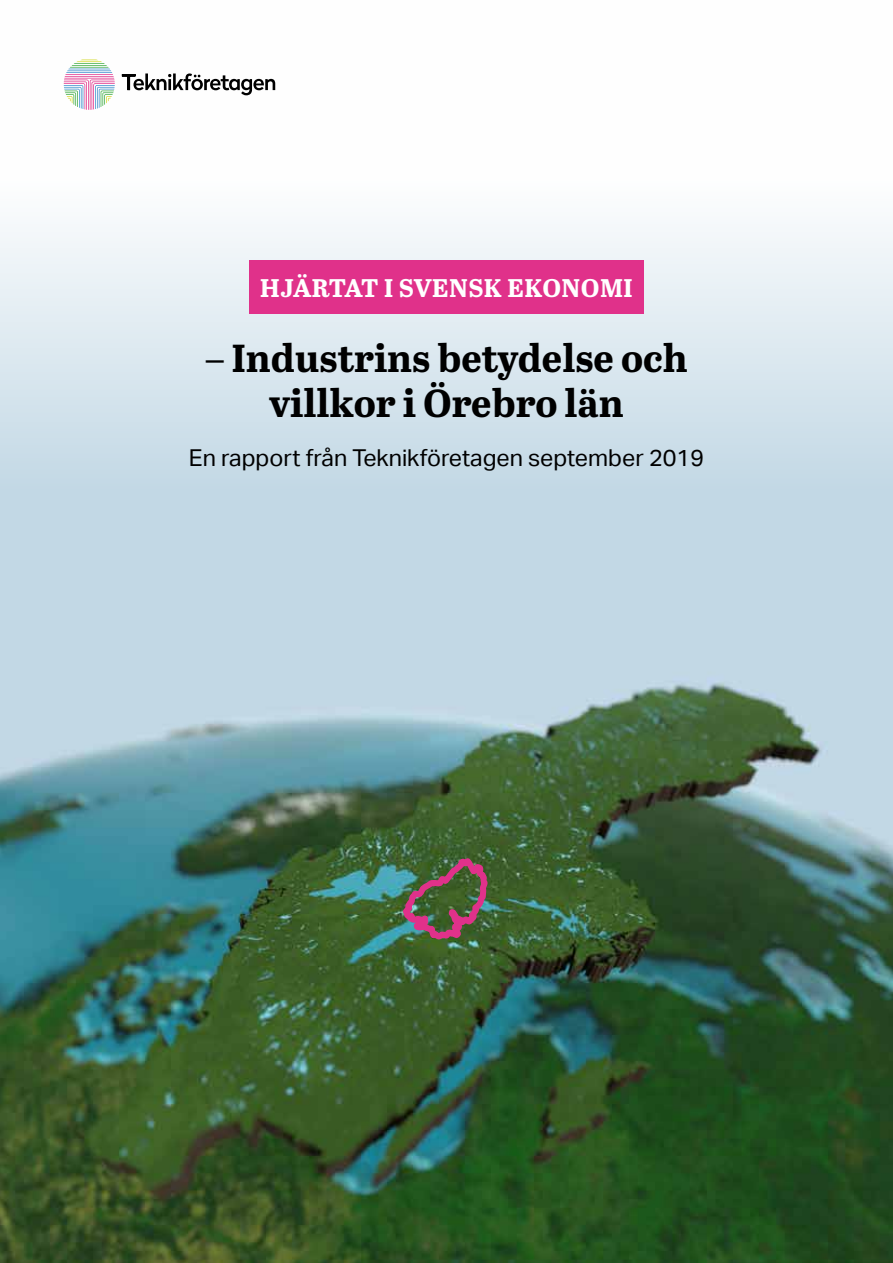
<style>
.page{position:relative;width:893px;height:1263px;background:#fff}
.page>*{position:absolute;margin:0;border:0;box-sizing:border-box;transform-origin:0 0}
.t1{font:700 39px/45px "Abril Text";color:#000;text-align:center}
.t2{font:700 25.5px "Abril Text";letter-spacing:.02em;color:#fff}
.t3{font:23.25px "Aktiv Grotesk";color:#000}
</style>
<div class="page">
<img style="left:0;top:59px;width:893px;height:1204px">
<div style="left:249px;top:260px;width:394px;height:53px;background:#e0318a"></div>
<svg style="left:122px;top:73px;width:153px;height:22px"></svg>
<svg style="left:64px;top:60px;width:51px;height:50px"></svg>
<img style="left:398px;top:835px;width:93px;height:108px">
<p class="t2" style="left:260px;top:269px;width:374px">HJÄRTAT I SVENSK EKONOMI</p>
<h1 class="t1" style="left:205px;top:334px;width:484px">– Industrins betydelse och villkor i Örebro län</h1>
<p class="t3" style="left:189px;top:444px;width:517px">En rapport från Teknikföretagen september 2019</p>
</div>
